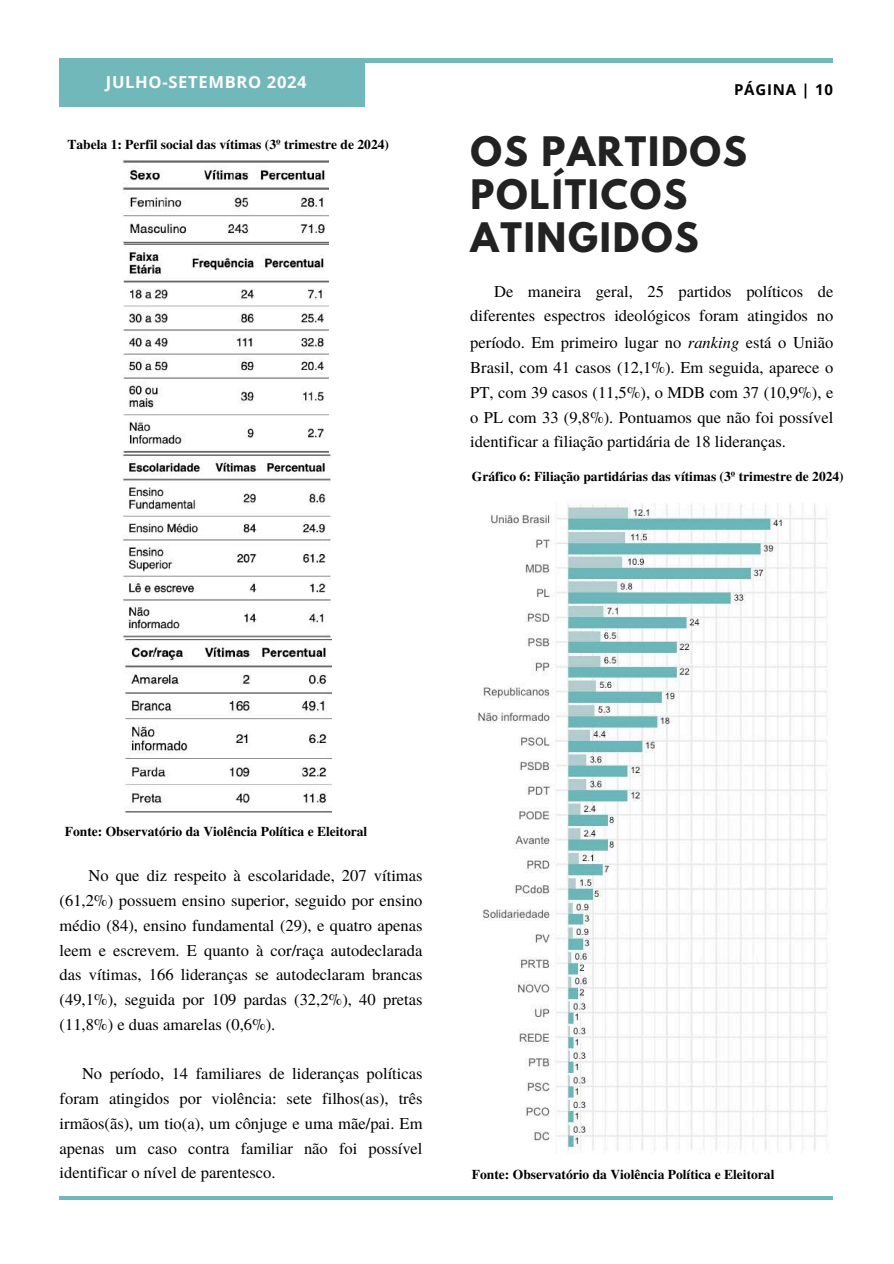
<style>
.page{position:relative;width:894px;height:1264px;background:#fff}
.page>*{position:absolute;margin:0;border:0;box-sizing:border-box;transform-origin:0 0}
.t1{font:700 36px/42.8px "League Spartan";letter-spacing:.05em;color:#222}
.t2{font:16.5px/24.8px "Te X Gyre Termes";color:#000;text-align:justify}
.t3{font:700 16.5px "Open Sans";letter-spacing:.04em;color:#fffbfd}
.t4{font:700 15px "Open Sans";letter-spacing:.05em;color:#000}
.t5{font:700 13.5px "Te X Gyre Termes";color:#000}
.s1{color:#fff}
.s2{font-style:italic}
</style>
<div class="page">
<hr style="left:60px;top:1196px;width:772px;height:3px;background:#71b8bb">
<hr style="left:61px;top:59px;width:771px;height:3px;background:#71b8bb">
<div style="left:60px;top:59px;width:304px;height:47px;background:#71b8bb"></div>
<img style="left:123px;top:160px;width:206px;height:293px">
<img style="left:125px;top:639px;width:207px;height:173px">
<img style="left:123px;top:454px;width:208px;height:184px">
<img style="left:477px;top:503px;width:351px;height:649px">
<p class="t3" style="left:106px;top:70px;width:202px">JULHO-SETEMBRO 2024</p>
<p class="t5" style="left:67px;top:133px;width:323px">Tabela 1: Perfil social das vítimas (3º trimestre de 2024)</p>
<p class="t4" style="left:734px;top:79px;width:100px">PÁGINA | 10</p>
<h1 class="t1" style="left:470px;top:135px;width:278px">OS PARTIDOS<br>POLÍTICOS<br>ATINGIDOS</h1>
<p class="t2" style="left:470px;top:278px;width:364px"><span class="s1">XX</span>De maneira geral, 25 partidos políticos de diferentes espectros ideológicos foram atingidos no</p>
<p class="t2" style="left:470px;top:330px;width:364px">período. Em primeiro lugar no <span class="s2">ranking</span> está o União Brasil, com 41 casos (12,1%). Em seguida, aparece o PT, com 39 casos (11,5%), o MDB com 37 (10,9%), e o PL com 33 (9,8%). Pontuamos que não foi possível identificar a filiação partidária de 18 lideranças.</p>
<p class="t5" style="left:472px;top:466px;width:373px">Gráfico 6: Filiação partidárias das vítimas (3º trimestre de 2024)</p>
<p class="t5" style="left:65px;top:820px;width:304px">Fonte: Observatório da Violência Política e Eleitoral</p>
<p class="t2" style="left:60px;top:862px;width:364px;text-indent:29px">No que diz respeito à escolaridade, 207 vítimas (61,2%) possuem ensino superior, seguido por ensino médio (84), ensino fundamental (29), e quatro apenas leem e escrevem. E quanto à cor/raça autodeclarada das vítimas, 166 lideranças se autodeclaram brancas (49,1%), seguida por 109 pardas (32,2%), 40 pretas (11,8%) e duas amarelas (0,6%).</p>
<p class="t2" style="left:60px;top:1060px;width:364px;text-indent:22px">No período, 14 familiares de lideranças políticas foram atingidos por violência: sete filhos(as), três irmãos(ãs), um tio(a), um cônjuge e uma mãe/pai. Em apenas um caso contra familiar não foi possível identificar o nível de parentesco.</p>
<p class="t5" style="left:472px;top:1163px;width:304px">Fonte: Observatório da Violência Política e Eleitoral</p>
</div>
